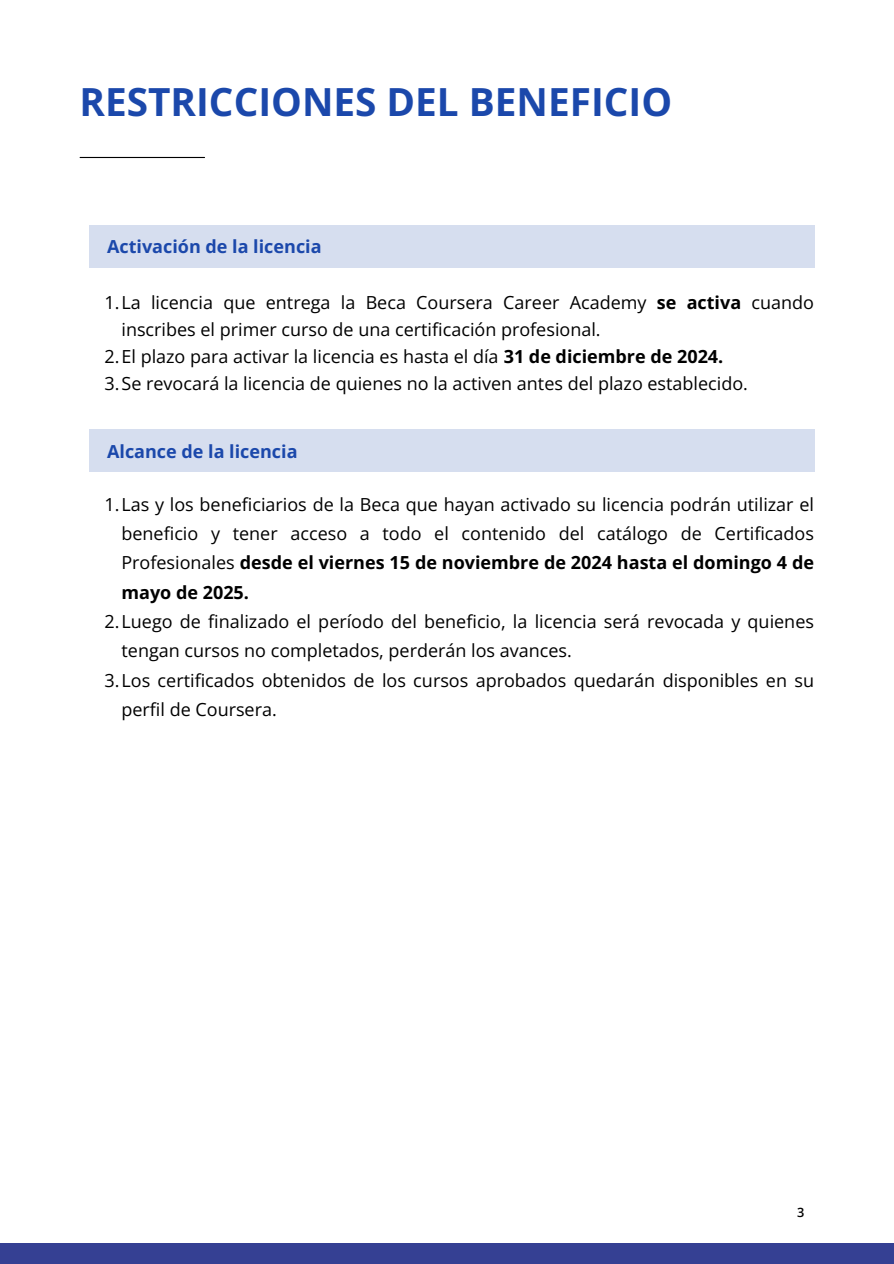
<style>
.page{position:relative;width:894px;height:1264px;background:#fff}
.page>*{position:absolute;margin:0;border:0;box-sizing:border-box;transform-origin:0 0}
.t1{font:700 38.7px "Open Sans";color:#1b48ab}
.t2{font:18px/29.2px "Open Sans";color:#000}
.t3{font:700 18px "Open Sans";color:#1b48ab}
.t4{font:600 12.75px "Open Sans";color:#000}
.s1{font-weight:700}
</style>
<div class="page">
<div style="left:0;top:1243px;width:893px;height:20px;background:#354093"></div>
<hr style="left:80px;top:157px;width:124px;height:1px;background:#000">
<div style="left:89px;top:225px;width:725px;height:42px;background:#d6deef"></div>
<div style="left:89px;top:429px;width:725px;height:43px;background:#d6deef"></div>
<h1 class="t1" style="left:79px;top:75px;width:594px">RESTRICCIONES DEL BENEFICIO</h1>
<p class="t3" style="left:107px;top:233px;width:216px">Activación de la licencia</p>
<p class="t2" style="left:121px;top:289px;width:694px;line-height:27px;text-indent:-17px">1.La licencia que entrega la Beca Coursera Career Academy <span class="s1">se activa</span> cuando inscribes el primer curso de una certificación profesional.</p>
<p class="t2" style="left:105px;top:342px;width:620px">2.El plazo para activar la licencia es hasta el día <span class="s1">31 de diciembre de 2024.</span></p>
<h2 class="t2" style="left:105px;top:369px;width:644px">3.Se revocará la licencia de quienes no la activen antes del plazo establecido.</h2>
<p class="t3" style="left:107px;top:438px;width:192px">Alcance de la licencia</p>
<p class="t2" style="left:121px;top:489px;width:694px;text-align:justify;text-indent:-17px">1.Las y los beneficiarios de la Beca que hayan activado su licencia podrán utilizar el beneficio y tener acceso a todo el contenido del catálogo de Certificados Profesionales <span class="s1">desde el viernes 15 de noviembre de 2024 hasta el domingo 4 de mayo de 2025.</span></p>
<p class="t2" style="left:121px;top:606px;width:693px;text-indent:-17px">2.Luego de finalizado el período del beneficio, la licencia será revocada y quienes tengan cursos no completados, perderán los avances.</p>
<p class="t2" style="left:121px;top:665px;width:694px;text-indent:-17px">3.Los certificados obtenidos de los cursos aprobados quedarán disponibles en su perfil de Coursera.</p>
<h2 class="t4" style="left:796px;top:1203px;width:9px">3</h2>
</div>
